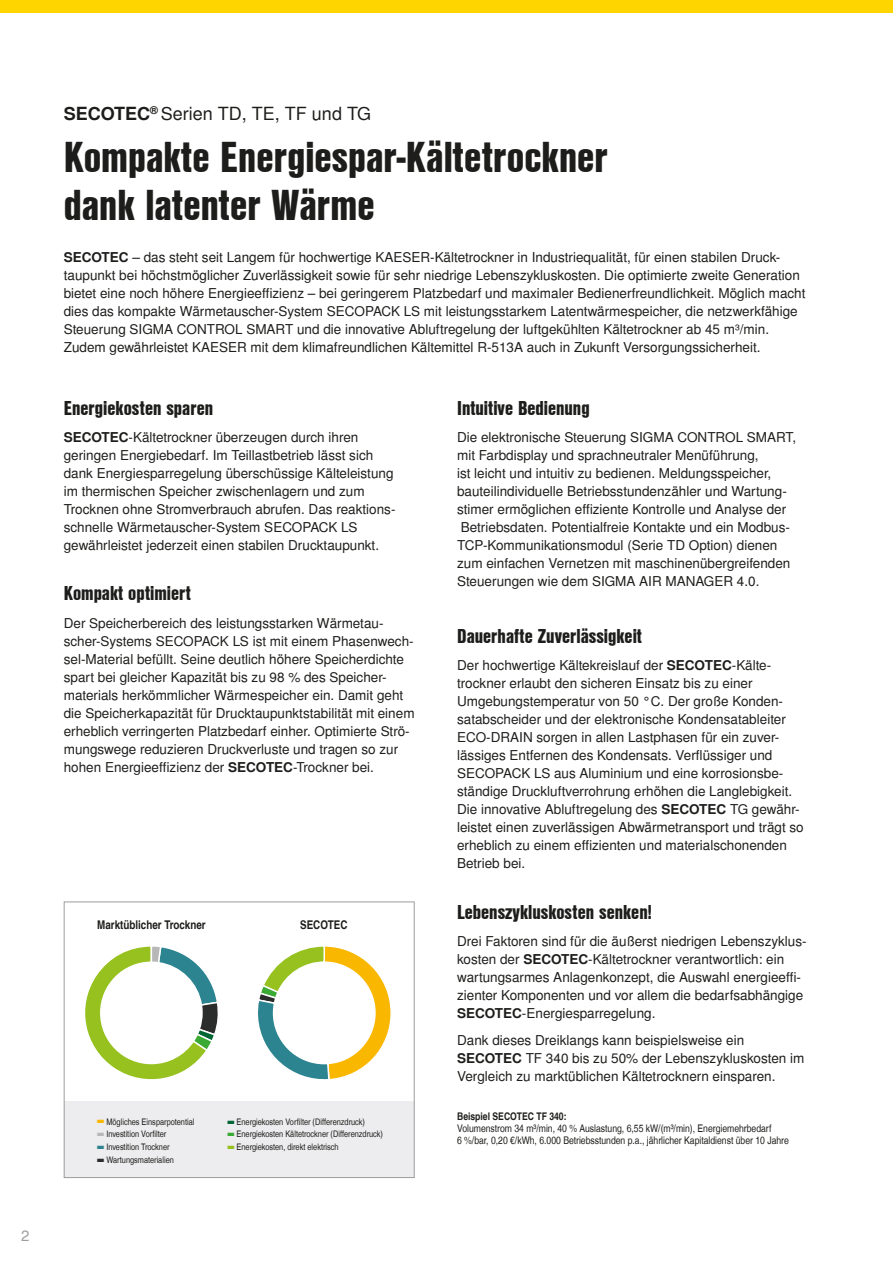
<style>
.page{position:relative;width:893px;height:1263px;background:#fff}
.page>*{position:absolute;margin:0;border:0;box-sizing:border-box;transform-origin:0 0}
.t1{font:42px/48px "Nimbus San L Bla Con";color:#1d1d1b}
.t2{font:19.5px "Nimbus San L Bla Con";color:#1d1d1b}
.t3{font:18px "Nimbus San L";color:#1d1d1b}
.t4{font:15px "Nimbus San L";color:#9d9d9d}
.t5{font:13.5px/18px "Nimbus San L";color:#1d1d1b}
.t6{font:12px "Nimbus San L Bol Con";color:#1d1d1b}
.t7{font:10.5px/12px "Nimbus San L Reg Con";color:#1d1d1b}
.t8{font:10.5px "Nimbus San L Bol Con";color:#1d1d1b}
.t9{font:9px/12.8px "Nimbus San L Reg Con";color:#1d1d1b}
.s1{font-weight:700}
.s2{color:#fab700}
.s3{color:#b7b7b7}
.s4{color:#2b8490}
.s5{color:#2b2c2c}
.s6{color:#063}
.s7{color:#3baa35}
.s8{color:#96c11f}
</style>
<div class="page">
<div style="left:0;top:0;width:893px;height:13px;background:#ffd500"></div>
<svg style="left:85px;top:946px;width:133px;height:134px"></svg>
<svg style="left:258px;top:946px;width:133px;height:134px"></svg>
<div style="left:64px;top:1101px;width:350px;height:76px;background:#edecee"></div>
<div style="left:64px;top:901px;width:351px;height:277px;border:1px solid #9d9d9d"></div>
<p class="t4" style="left:21px;top:1226px;width:10px">2</p>
<h3 class="t3" style="left:64px;top:103px;width:309px"><span class="s1">SECOTEC</span><sup>®</sup> Serien TD, TE, TF und TG</h3>
<h1 class="t1" style="left:64px;top:132px;width:545px">Kompakte Energiespar-Kältetrockner dank latenter Wärme</h1>
<p class="t5" style="left:64px;top:249px;width:743px"><span class="s1">SECOTEC</span> – das steht seit Langem für hochwertige KAESER-Kältetrockner in Industriequalität, für einen stabilen Druck&shy;taupunkt bei höchstmöglicher Zuverlässigkeit sowie für sehr niedrige Lebenszykluskosten. Die optimierte zweite Generation bietet eine noch höhere Energieeffizienz – bei geringerem Platzbedarf und maximaler Bedienerfreundlichkeit. Möglich macht dies das kompakte Wärmetauscher-System SECOPACK LS mit leistungsstarkem Latentwärmespeicher, die netzwerkfähige Steuerung SIGMA CONTROL SMART und die innovative Abluftregelung der luftgekühlten Kältetrockner ab 45 m³/min.<br>Zudem gewährleistet KAESER mit dem klimafreundlichen Kältemittel R-513A auch in Zukunft Versorgungssicherheit.</p>
<h2 class="t2" style="left:64px;top:394px;width:151px">Energiekosten sparen</h2>
<p class="t5" style="left:64px;top:429px;width:333px"><span class="s1">SECOTEC</span>-Kältetrockner überzeugen durch ihren geringen Energiebedarf. Im Teillastbetrieb lässt sich dank Energiesparregelung überschüssige Kälteleistung im thermischen Speicher zwischenlagern und zum Trocknen ohne Stromverbrauch abrufen. Das reaktions&shy;schnelle Wärmetauscher-System SECOPACK LS gewährleistet jederzeit einen stabilen Drucktaupunkt.</p>
<h2 class="t2" style="left:64px;top:578px;width:129px">Kompakt optimiert</h2>
<p class="t5" style="left:64px;top:615px;width:352px">Der Speicherbereich des leistungsstarken Wärmetau&shy;scher-Systems SECOPACK LS ist mit einem Phasenwech&shy;sel-Material befüllt. Seine deutlich höhere Speicherdichte spart bei gleicher Kapazität bis zu 98 % des Speicher&shy;materials herkömmlicher Wärmespeicher ein. Damit geht die Speicherkapazität für Drucktaupunktstabilität mit einem erheblich verringerten Platzbedarf einher. Optimierte Strö&shy;mungswege reduzieren Druckverluste und tragen so zur hohen Energieeffizienz der <span class="s1">SECOTEC</span>-Trockner bei.</p>
<p class="t6" style="left:97px;top:917px;width:110px">Marktüblicher Trockner</p>
<p class="t6" style="left:300px;top:917px;width:49px">SECOTEC</p>
<p class="t9" style="left:97px;top:1115px;width:99px"><span class="s2">▬</span> Mögliches Einsparpotential <span class="s3">▬</span> Investition Vorfilter<br><span class="s4">▬</span> Investition Trockner<br><span class="s5">▬</span> Wartungsmaterialien</p>
<p class="t9" style="left:227px;top:1115px;width:157px"><span class="s6">▬</span> Energiekosten Vorfilter (Differenzdruck)<br><span class="s7">▬</span> Energiekosten Kältetrockner (Differenzdruck) <span class="s8">▬</span> Energiekosten, direkt elektrisch</p>
<h2 class="t2" style="left:457px;top:394px;width:134px">Intuitive Bedienung</h2>
<p class="t5" style="left:457px;top:429px;width:341px">Die elektronische Steuerung SIGMA CONTROL SMART, mit Farbdisplay und sprachneutraler Menüführung,<br>ist leicht und intuitiv zu bedienen. Meldungsspeicher, bauteilindividuelle Betriebsstundenzähler und Wartung&shy;stimer ermöglichen effiziente Kontrolle und Analyse der Betriebsdaten. Potentialfreie Kontakte und ein Modbus-TCP-Kommunikationsmodul (Serie TD Option) dienen zum einfachen Vernetzen mit maschinenübergreifenden Steuerungen wie dem SIGMA AIR MANAGER 4.0.</p>
<h2 class="t2" style="left:457px;top:622px;width:186px">Dauerhafte Zuverlässigkeit</h2>
<p class="t5" style="left:457px;top:657px;width:348px">Der hochwertige Kältekreislauf der <span class="s1">SECOTEC</span>-Kälte&shy;trockner erlaubt den sicheren Einsatz bis zu einer Umgebungstemperatur von 50 °C. Der große Konden&shy;satabscheider und der elektronische Kondensatableiter ECO-DRAIN sorgen in allen Lastphasen für ein zuver&shy;lässiges Entfernen des Kondensats. Verflüssiger und SECOPACK LS aus Aluminium und eine korrosionsbe&shy;ständige Druckluftverrohrung erhöhen die Langlebigkeit.<br>Die innovative Abluftregelung des <span class="s1">SECOTEC</span> TG gewähr&shy;leistet einen zuverlässigen Abwärmetransport und trägt so erheblich zu einem effizienten und materialschonenden Betrieb bei.</p>
<h2 class="t2" style="left:457px;top:898px;width:196px">Lebenszykluskosten senken!</h2>
<p class="t5" style="left:457px;top:933px;width:351px">Drei Faktoren sind für die äußerst niedrigen Lebenszyklus&shy;kosten der <span class="s1">SECOTEC</span>-Kältetrockner verantwortlich: ein wartungsarmes Anlagenkonzept, die Auswahl energieeffi&shy;zienter Komponenten und vor allem die bedarfsabhängige <span class="s1">SECOTEC</span>-Energiesparregelung.</p>
<p class="t5" style="left:457px;top:1032px;width:349px">Dank dieses Dreiklangs kann beispielsweise ein<br><span class="s1">SECOTEC</span> TF 340 bis zu 50% der Lebenszykluskosten im<br>Vergleich zu marktüblichen Kältetrocknern einsparen.</p>
<p class="t8" style="left:457px;top:1110px;width:111px">Beispiel SECOTEC TF 340:</p>
<p class="t7" style="left:457px;top:1123px;width:333px">Volumenstrom 34 m³/min, 40 % Auslastung, 6,55 kW/(m³/min), Energiemehrbedarf<br>6 %/bar, 0,20 €/kWh, 6.000 Betriebsstunden p.a., jährlicher Kapitaldienst über 10 Jahre</p>
</div>
